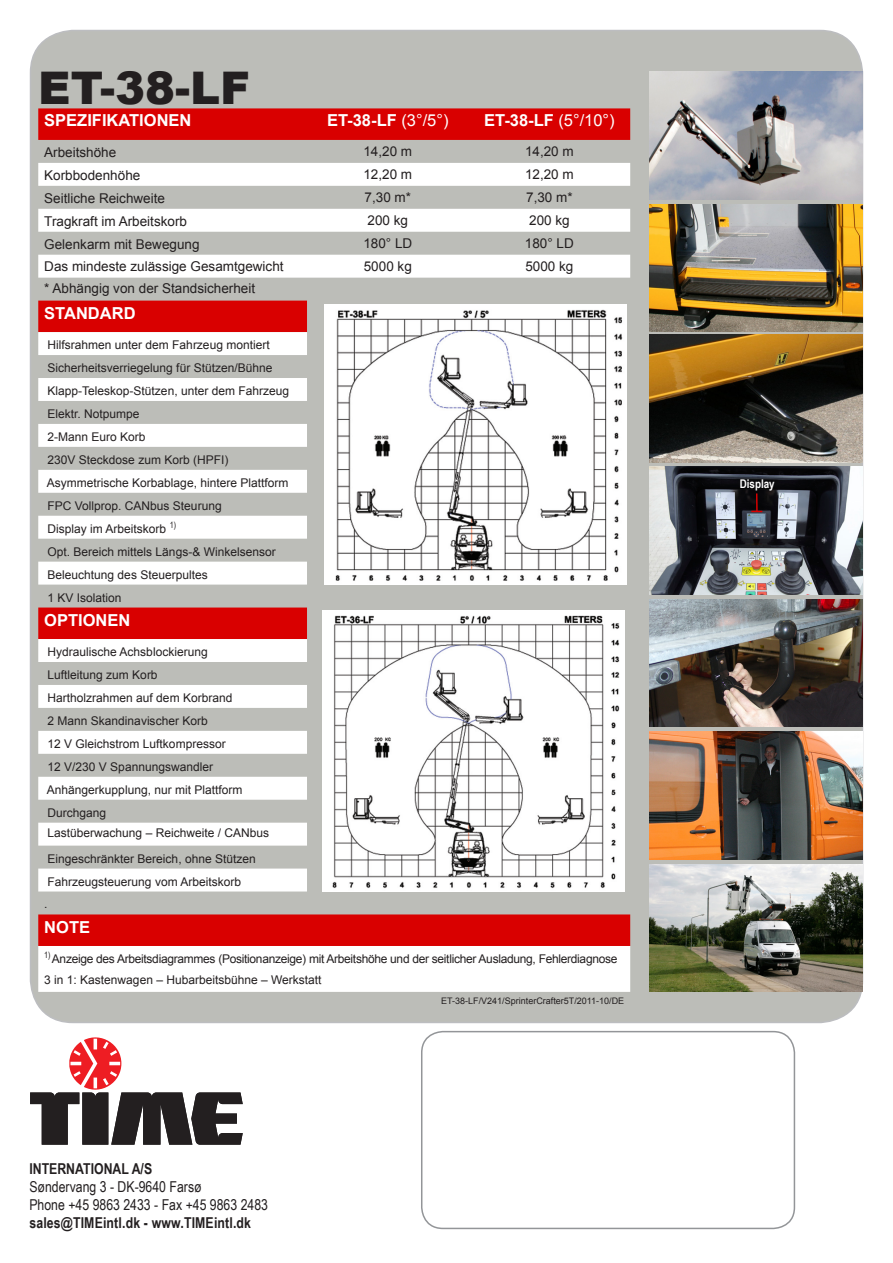
<style>
.page{position:relative;width:893px;height:1263px;background:#fff}
.page>*{position:absolute;margin:0;border:0;box-sizing:border-box;transform-origin:0 0}
.t1{font:900 45px "Arial";color:#231f20}
.t2{font:700 16.5px "Arial";color:#fff}
.t3{font:15px/18px "Arial Narrow";color:#231f20}
.t4{font:13.5px "Arial";color:#231f20}
.t5{font:12px "Arial";color:#231f20}
.t6{font:12px "Arial";letter-spacing:-.025em;color:#231f20}
.t7{font:700 12px "Arial Narrow";color:#fff}
.t8{font:9px "Arial";color:#231f20}
.s1{font-weight:400}
.s2{font-weight:700}
</style>
<div class="page">
<div style="left:31px;top:31px;width:831px;height:991px;background:#bcbdb8;border-radius:43px"></div>
<div style="left:421px;top:1031px;width:374px;height:198px;border:2px solid #939598;border-radius:21px"></div>
<svg style="left:30px;top:1037px;width:213px;height:108px"></svg>
<div style="left:38px;top:108px;width:592px;height:32px;background:#d90000"></div>
<svg style="left:38px;top:163px;width:592px;height:829px;fill:#fefefe"></svg>
<img style="left:649px;top:467px;width:213px;height:127px">
<img style="left:649px;top:335px;width:213px;height:127px">
<img style="left:649px;top:204px;width:213px;height:128px">
<img style="left:649px;top:72px;width:213px;height:127px">
<img style="left:649px;top:864px;width:213px;height:128px">
<img style="left:649px;top:732px;width:213px;height:127px">
<img style="left:649px;top:599px;width:213px;height:127px">
<svg style="left:751px;top:493px;width:11px;height:19px"></svg>
<p class="t1" style="left:38px;top:55px;width:213px">ET-38-LF</p>
<p class="t2" style="left:44px;top:110px;width:149px">SPEZIFIKATIONEN</p>
<p class="t2" style="left:327px;top:110px;width:123px">ET-38-LF <span class="s1">(3°/5°)</span></p>
<p class="t2" style="left:484px;top:110px;width:132px">ET-38-LF <span class="s1">(5°/10°)</span></p>
<p class="t4" style="left:44px;top:143px;width:74px">Arbeitshöhe</p>
<p class="t4" style="left:363px;top:142px;width:50px">14,20 m</p>
<p class="t4" style="left:525px;top:142px;width:50px">14,20 m</p>
<p class="t4" style="left:44px;top:166px;width:98px">Korbbodenhöhe</p>
<p class="t4" style="left:363px;top:165px;width:50px">12,20 m</p>
<p class="t4" style="left:525px;top:165px;width:50px">12,20 m</p>
<p class="t4" style="left:44px;top:189px;width:122px">Seitliche Reichweite</p>
<p class="t4" style="left:365px;top:188px;width:48px">7,30 m*</p>
<p class="t4" style="left:526px;top:188px;width:48px">7,30 m*</p>
<p class="t4" style="left:44px;top:212px;width:144px">Tragkraft im Arbeitskorb</p>
<p class="t4" style="left:368px;top:211px;width:42px">200 kg</p>
<p class="t4" style="left:529px;top:211px;width:42px">200 kg</p>
<p class="t4" style="left:44px;top:235px;width:157px">Gelenkarm mit Bewegung</p>
<p class="t4" style="left:363px;top:234px;width:50px">180° LD</p>
<p class="t4" style="left:525px;top:234px;width:50px">180° LD</p>
<p class="t4" style="left:44px;top:257px;width:241px">Das mindeste zulässige Gesamtgewicht</p>
<p class="t4" style="left:364px;top:257px;width:50px">5000 kg</p>
<p class="t4" style="left:525px;top:257px;width:50px">5000 kg</p>
<p class="t4" style="left:44px;top:280px;width:212px">* Abhängig von der Standsicherheit</p>
<p class="t2" style="left:44px;top:302px;width:93px">STANDARD</p>
<p class="t5" style="left:48px;top:337px;width:224px">Hilfsrahmen unter dem Fahrzeug montiert</p>
<p class="t5" style="left:48px;top:360px;width:226px">Sicherheitsverriegelung für Stützen/Bühne</p>
<p class="t5" style="left:48px;top:383px;width:243px">Klapp-Teleskop-Stützen, unter dem Fahrzeug</p>
<p class="t5" style="left:48px;top:406px;width:94px">Elektr. Notpumpe</p>
<p class="t5" style="left:48px;top:429px;width:100px">2-Mann Euro Korb</p>
<p class="t5" style="left:48px;top:452px;width:182px">230V Steckdose zum Korb (HPFI)</p>
<p class="t5" style="left:47px;top:475px;width:243px">Asymmetrische Korbablage, hintere Plattform</p>
<p class="t5" style="left:48px;top:498px;width:176px">FPC Vollprop. CANbus Steurung</p>
<p class="t5" style="left:48px;top:521px;width:130px">Display im Arbeitskorb <sup>1)</sup></p>
<p class="t5" style="left:48px;top:543px;width:230px">Opt. Bereich mittels Längs-&amp; Winkelsensor</p>
<p class="t5" style="left:48px;top:566px;width:162px">Beleuchtung des Steuerpultes</p>
<p class="t5" style="left:48px;top:589px;width:76px">1 KV Isolation</p>
<p class="t2" style="left:44px;top:609px;width:88px">OPTIONEN</p>
<p class="t5" style="left:48px;top:644px;width:162px">Hydraulische Achsblockierung</p>
<p class="t5" style="left:48px;top:667px;width:112px">Luftleitung zum Korb</p>
<p class="t5" style="left:48px;top:690px;width:186px">Hartholzrahmen auf dem Korbrand</p>
<p class="t5" style="left:48px;top:713px;width:162px">2 Mann Skandinavischer Korb</p>
<p class="t5" style="left:48px;top:736px;width:180px">12 V Gleichstrom Luftkompressor</p>
<p class="t5" style="left:48px;top:759px;width:167px">12 V/230 V Spannungswandler</p>
<p class="t5" style="left:47px;top:782px;width:197px">Anhängerkupplung, nur mit Plattform</p>
<p class="t5" style="left:48px;top:804px;width:60px">Durchgang</p>
<p class="t5" style="left:48px;top:825px;width:223px">Lastüberwachung – Reichweite / CANbus</p>
<p class="t5" style="left:48px;top:850px;width:210px">Eingeschränkter Bereich, ohne Stützen</p>
<p class="t5" style="left:48px;top:873px;width:195px">Fahrzeugsteuerung vom Arbeitskorb</p>
<p class="t5" style="left:44px;top:896px;width:5px">.</p>
<p class="t2" style="left:44px;top:916px;width:47px">NOTE</p>
<p class="t6" style="left:44px;top:951px;width:575px"><sup>1)</sup> Anzeige des Arbeitsdiagrammes (Positionanzeige) mit Arbeitshöhe und der seitlicher Ausladung, Fehlerdiagnose</p>
<p class="t5" style="left:44px;top:971px;width:279px">3 in 1: Kastenwagen – Hubarbeitsbühne – Werkstatt</p>
<p class="t8" style="left:441px;top:995px;width:184px">ET-38-LF/V241/SprinterCrafter5T/2011-10/DE</p>
<p class="t3" style="left:29px;top:1159px;width:240px"><span class="s2">INTERNATIONAL A/S<br></span>Søndervang 3 - DK-9640 Farsø<br>Phone +45 9863 2433 - Fax +45 9863 2483 <span class="s2">sales@TIMEintl.dk - www.TIMEintl.dk</span></p>
<p class="t7" style="left:740px;top:474px;width:37px">Display</p>
</div>
